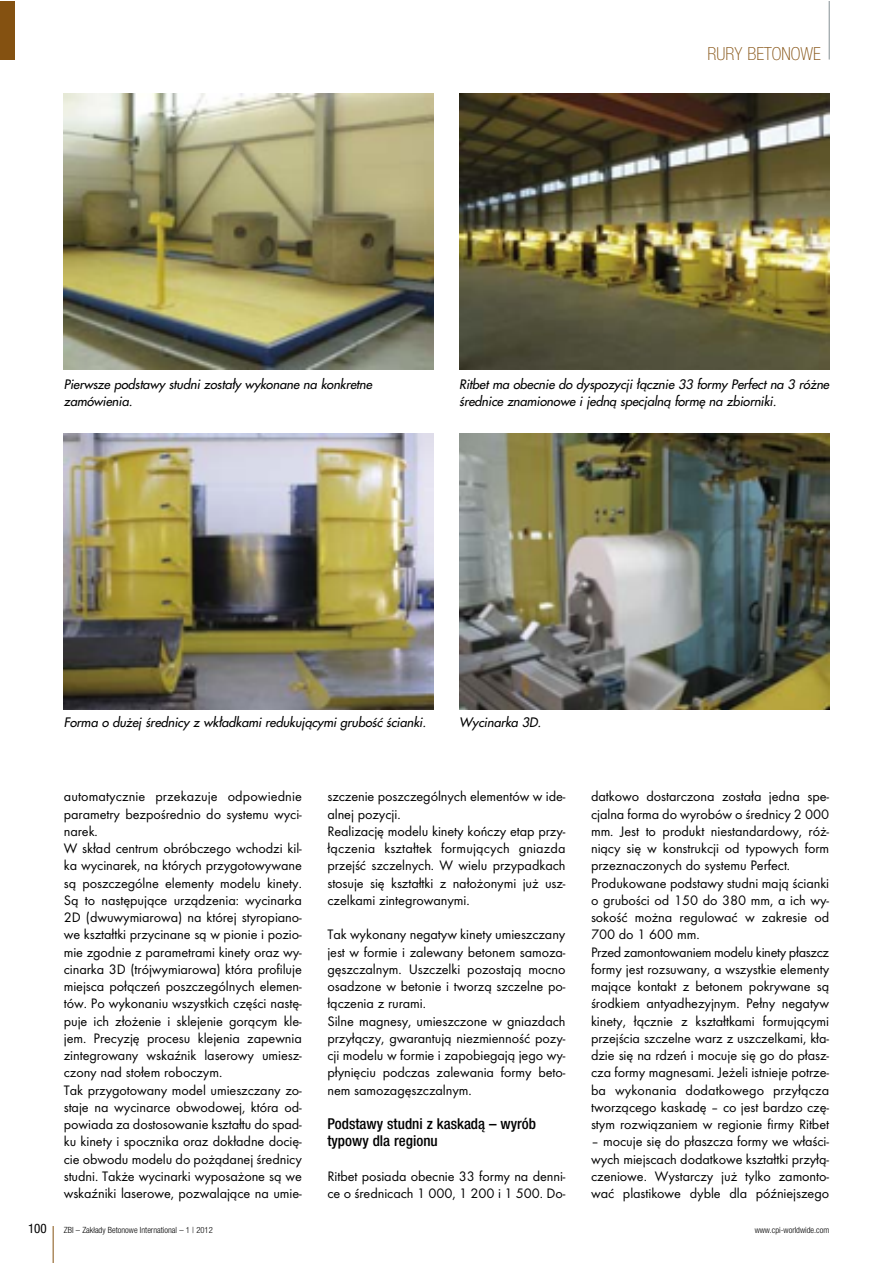
<style>
.page{position:relative;width:893px;height:1263px;background:#fff}
.page>*{position:absolute;margin:0;border:0;box-sizing:border-box;transform-origin:0 0}
.t1{font:18px "Helvetica Neue Thin Cond";color:#845111}
.t2{font:15px/17.2px "Helvetica Neue Medium Cond";color:#000}
.t3{font:14.25px/17.2px "Futura TCE";letter-spacing:-.005em;color:#000}
.t4{font:13.05px "Helvetica Neue Condensed";color:#000}
.t5{font:italic 12.75px/17.2px "Futura";letter-spacing:-.005em;color:#000}
.t6{font:8.55px "Helvetica Neue Light Cond";color:#000}
</style>
<div class="page">
<hr style="left:53px;top:1226px;width:1px;height:37px;background:#845111">
<hr style="left:829px;top:1px;width:1px;height:59px;background:#859094">
<div style="left:0;top:1px;width:15px;height:59px;background:#845111"></div>
<img style="left:64px;top:94px;width:370px;height:276px">
<img style="left:459px;top:94px;width:370px;height:276px">
<img style="left:64px;top:434px;width:370px;height:276px">
<img style="left:459px;top:434px;width:370px;height:276px">
<p class="t1" style="left:708px;top:42px;width:115px">RURY BETONOWE</p>
<p class="t5" style="left:64px;top:376px;width:310px">Pierwsze podstawy studni zostały wykonane na konkretne zamówienia.</p>
<p class="t5" style="left:459px;top:376px;width:371px">Ritbet ma obecnie do dyspozycji łącznie 33 formy Perfect na 3 różne średnice znamionowe i jedną specjalną formę na zbiorniki.</p>
<p class="t5" style="left:64px;top:713px;width:364px">Forma o dużej średnicy z wkładkami redukującymi grubość ścianki.</p>
<p class="t5" style="left:459px;top:713px;width:84px">Wycinarka 3D.</p>
<p class="t3" style="left:64px;top:788px;width:240px">automatycznie przekazuje odpowiednie parametry bezpośrednio do systemu wyci&shy;narek.<br>W skład centrum obróbczego wchodzi kil&shy;ka wycinarek, na których przygotowywane są poszczególne elementy modelu kinety.<br>Są to następujące urządzenia: wycinarka 2D (dwuwymiarowa) na której styropiano&shy;we kształtki przycinane są w pionie i pozio&shy;mie zgodnie z parametrami kinety oraz wy&shy;cinarka 3D (trójwymiarowa) która profiluje miejsca połączeń poszczególnych elemen&shy;tów. Po wykonaniu wszystkich części nastę&shy;puje ich złożenie i sklejenie gorącym kle&shy;jem. Precyzję procesu klejenia zapewnia zintegrowany wskaźnik laserowy umiesz&shy;czony nad stołem roboczym.<br>Tak przygotowany model umieszczany zo&shy;staje na wycinarce obwodowej, która od&shy;powiada za dostosowanie kształtu do spad&shy;ku kinety i spocznika oraz dokładne docię&shy;cie obwodu modelu do pożądanej średnicy studni. Także wycinarki wyposażone są we wskaźniki laserowe, pozwalające na umie -</p>
<p class="t3" style="left:327px;top:788px;width:240px">szczenie poszczególnych elementów w ide&shy;alnej pozycji.<br>Realizację modelu kinety kończy etap przy&shy;łączenia kształtek formujących gniazda przejść szczelnych. W wielu przypadkach stosuje się kształtki z nałożonymi już usz - czelkami zintegrowanymi.</p>
<p class="t3" style="left:327px;top:926px;width:240px">Tak wykonany negatyw kinety umieszczany jest w formie i zalewany betonem samoza&shy;gęszczalnym. Uszczelki pozostają mocno osadzone w betonie i tworzą szczelne po&shy;łączenia z rurami.<br>Silne magnesy, umieszczone w gniazdach przyłączy, gwarantują niezmienność pozy&shy;cji modelu w formie i zapobiegają jego wy&shy;płynięciu podczas zalewania formy beto&shy;nem samozagęszczalnym.</p>
<p class="t2" style="left:327px;top:1115px;width:210px">Podstawy studni z kaskadą – wyrób typowy dla regionu</p>
<p class="t3" style="left:327px;top:1167px;width:240px">Ritbet posiada obecnie 33 formy na denni&shy;ce o średnicach 1 000, 1 200 i 1 500. Do-</p>
<p class="t3" style="left:591px;top:788px;width:240px">datkowo dostarczona została jedna spe&shy;cjalna forma do wyrobów o średnicy 2 000 mm. Jest to produkt niestandardowy, róż&shy;niący się w konstrukcji od typowych form przeznaczonych do systemu Perfect.<br>Produkowane podstawy studni mają ścianki o grubości od 150 do 380 mm, a ich wy&shy;sokość można regulować w zakresie od 700 do 1 600 mm.<br>Przed zamontowaniem modelu kinety płaszcz formy jest rozsuwany, a wszystkie ele menty mające kontakt z betonem pokrywane są środkiem antyadhezyjnym. Pełny negatyw kinety, łącznie z kształtkami formującymi przejścia szczelne warz z uszczelkami, kła&shy;dzie się na rdzeń i mocuje się go do płasz&shy;cza formy magnesami. Jeżeli istnieje potrze&shy;ba wykonania dodatkowego przyłącza tworzącego kaskadę – co jest bardzo czę&shy;stym rozwiązaniem w regionie firmy Ritbet</p>
<p class="t3" style="left:591px;top:1133px;width:240px;text-align:justify">– mocuje się do płaszcza formy we właści&shy;wych miejscach dodatkowe kształtki przyłą&shy;czeniowe. Wystarczy już tylko zamo n to - wać plastikowe dyble dla późniejszego</p>
<p class="t4" style="left:28px;top:1220px;width:20px">100</p>
<p class="t6" style="left:64px;top:1224px;width:151px">ZBI – Zakłady Betonowe International – 1 | 2012</p>
<p class="t6" style="left:755px;top:1224px;width:76px">www.cpi-worldwide.com</p>
</div>
